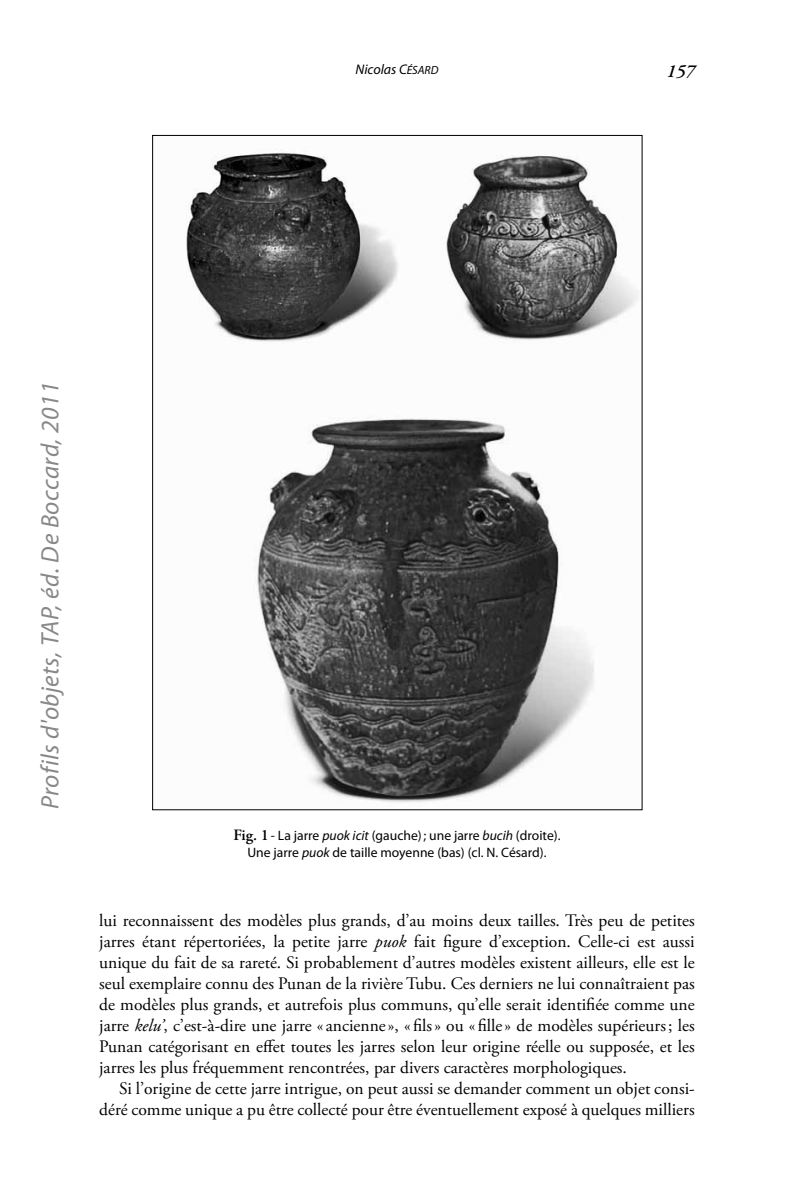
<style>
.page{position:relative;width:794px;height:1191px;background:#fff}
.page>*{position:absolute;margin:0;border:0;box-sizing:border-box;transform-origin:0 0}
.t1{font:italic 25.2px "Myriad Pro";letter-spacing:.02em;color:#87888a}
.t2{font:italic 600 18.38px "Adobe Garamond Pro";color:#000}
.t3{font:17.5px/21px "Adobe Garamond Pro";color:#000;text-align:justify}
.t4{font:italic 14px "Myriad Pro";color:#000}
.t5{font:13.65px/16.4px "Myriad Pro";color:#000;text-align:center}
.s1{font-family:"Myriad Pro It SC850";font-style:normal}
.s2{font-family:"Myriad Pro It SC850";font-style:normal;font-size:11.9px}
.s3{font-family:"Adobe Garamond Pro";font-weight:600;font-size:15.75px}
.s4{font-style:italic}
</style>
<div class="page">
<img style="left:186px;top:151px;width:453px;height:652px">
<p class="t4" style="left:355px;top:61px;width:84px">Nicolas <span class="s1">C</span><span class="s2">ÉSARD</span></p>
<p class="t2" style="left:666px;top:61px;width:30px">157</p>
<h1 class="t1" style="left:35px;top:809px;width:429px;rotate:-90deg">Profils d'objets, TAP, éd. De Boccard, 2011</h1>
<p class="t5" style="left:233px;top:827px;width:329px"><span class="s3">Fig. 1</span>- La jarre <span class="s4">puok icit</span> (gauche); une jarre <span class="s4">bucih</span> (droite).<br>Une jarre <span class="s4">puok</span> de taille moyenne (bas) (cl. N. Césard).</p>
<p class="t3" style="left:99px;top:910px;width:597px">lui reconnaissent des modèles plus grands, d’au moins deux tailles. Très peu de petites jarres étant répertoriées, la petite jarre <span class="s4">puok</span> fait figure d’exception. Celle-ci est aussi unique du fait de sa rareté. Si probablement d’autres modèles existent ailleurs, elle est le seul exemplaire connu des Punan de la rivière Tubu. Ces derniers ne lui connaîtraient pas de modèles plus grands, et autrefois plus communs, qu’elle serait identifiée comme une jarre <span class="s4">kelu’</span>, c’est-à-dire une jarre « ancienne», «fils» ou «fille» de modèles supérieurs; les Punan catégorisant en effet toutes les jarres selon leur origine réelle ou supposée, et les jarres les plus fréquemment rencontrées, par divers caractères morphologiques.</p>
<p class="t3" style="left:99px;top:1078px;width:597px;text-align:right">Si l’origine de cette jarre intrigue, on peut aussi se demander comment un objet consi&shy;déré comme unique a pu être collecté pour être éventuellement exposé à quelques milliers</p>
</div>
